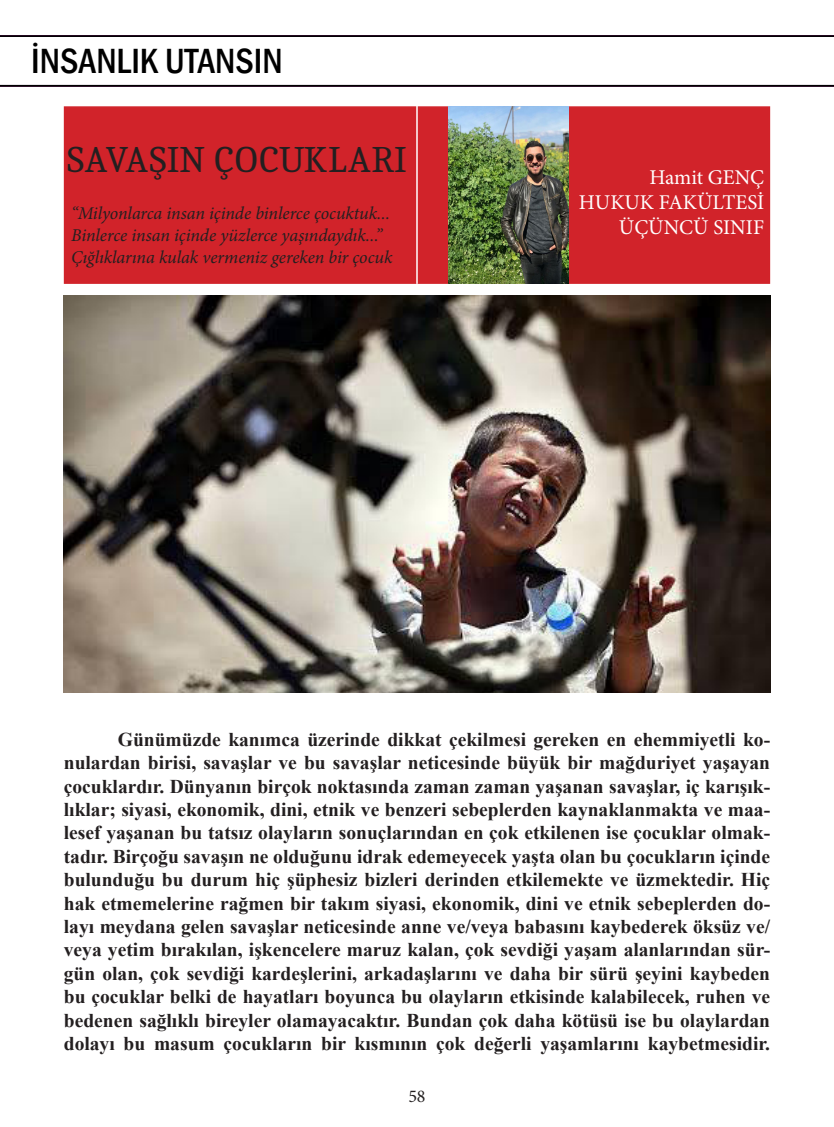
<style>
.page{position:relative;width:834px;height:1127px;background:#fff}
.page>*{position:absolute;margin:0;border:0;box-sizing:border-box;transform-origin:0 0}
.t1{font:37.5px "Caladea";color:#231f20}
.t2{font:500 condensed 36px "Franklin Gothic";color:#000}
.t3{font:21px/25.2px "Minion Pro";color:#fff;text-align:right}
.t4{font:700 19.5px/23.4px "Times New Roman";color:#231f20;text-align:justify}
.t5{font:italic 18px/21.6px "Minion Pro";letter-spacing:-.005em;color:#231f20}
.t6{font:18px "Minion Pro";color:#231f20}
</style>
<div class="page">
<div style="left:64px;top:106px;width:706px;height:178px;background:#d1232a;border:2px solid #d1232a"></div>
<img style="left:64px;top:296px;width:706px;height:396px">
<hr style="left:416px;top:99px;width:1px;height:185px;background:#fff">
<img style="left:449px;top:106px;width:119px;height:178px">
<svg style="left:0;top:35px;width:833px;height:52px"></svg>
<p class="t2" style="left:31px;top:38px;width:253px">İNSANLIK UTANSIN</p>
<p class="t1" style="left:66px;top:137px;width:342px">SAVAŞIN ÇOCUKLARI</p>
<p class="t5" style="left:71px;top:203px;width:323px">“Milyonlarca insan içinde binlerce çocuktuk...<br>Binlerce insan içinde yüzlerce yaşındaydık...”<br>Çığlıklarına kulak vermeniz gereken bir çocuk</p>
<p class="t3" style="left:578px;top:165px;width:187px">Hamit GENÇ<br>HUKUK FAKÜLTESİ</p>
<p class="t3" style="left:618px;top:215px;width:147px">ÜÇÜNCÜ SINIF</p>
<p class="t4" style="left:64px;top:727px;width:707px;text-indent:54px">Günümüzde kanımca üzerinde dikkat çekilmesi gereken en ehemmiyetli ko&shy;nulardan birisi, savaşlar ve bu savaşlar neticesinde büyük bir mağduriyet yaşayan çocuklardır. Dünyanın birçok noktasında zaman zaman yaşanan savaşlar, iç karışık&shy;lıklar; siyasi, ekonomik, dini, etnik ve benzeri sebeplerden kaynaklanmakta ve maa&shy;lesef yaşanan bu tatsız olayların sonuçlarından en çok etkilenen ise çocuklar olmak&shy;tadır. Birçoğu savaşın ne olduğunu idrak edemeyecek yaşta olan bu çocukların içinde bulunduğu bu durum hiç şüphesiz bizleri derinden etkilemekte ve üzmektedir. Hiç hak etmemelerine rağmen bir takım siyasi, ekonomik, dini ve etnik sebeplerden do&shy;layı meydana gelen savaşlar neticesinde anne ve/veya babasını kaybederek öksüz ve/ veya yetim bırakılan, işkencelere maruz kalan, çok sevdiği yaşam alanlarından sür&shy;gün olan, çok sevdiği kardeşlerini, arkadaşlarını ve daha bir sürü şeyini kaybeden bu çocuklar belki de hayatları boyunca bu olayların etkisinde kalabilecek, ruhen ve bedenen sağlıklı bireyler olamayacaktır. Bundan çok daha kötüsü ise bu olaylardan dolayı bu masum çocukların bir kısmının çok değerli yaşamlarını kaybetmesidir.</p>
<p class="t6" style="left:408px;top:1084px;width:19px">58</p>
</div>
